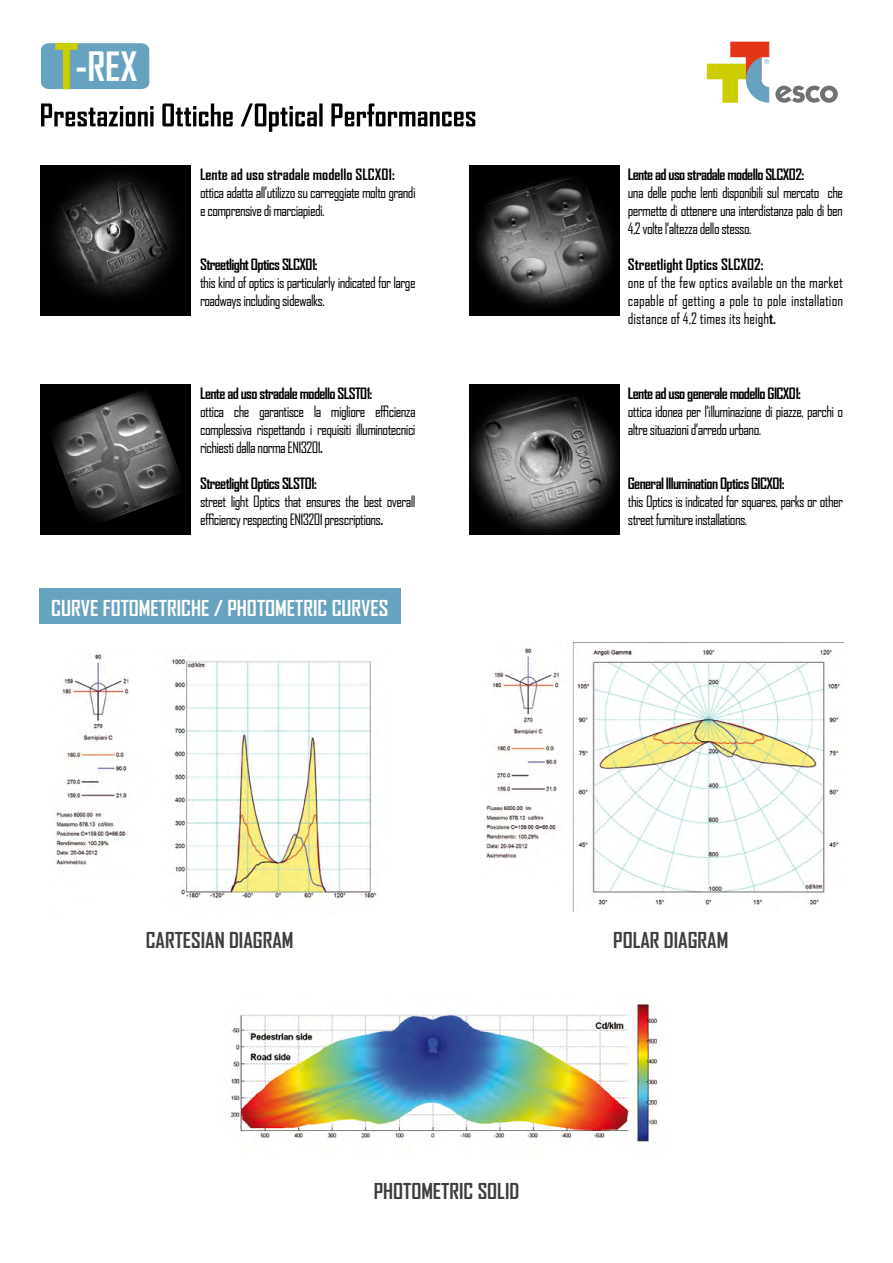
<style>
.page{position:relative;width:893px;height:1263px;background:#fff}
.page>*{position:absolute;margin:0;border:0;box-sizing:border-box;transform-origin:0 0}
.t1{font:700 38.7px "Agency FB";color:#fff}
.t2{font:700 21px "Agency FB";color:#3e3d40}
.t3{font:700 21px "Agency FB";color:#fff}
.t4{font:15px/18px "Agency FB";letter-spacing:-.04em;color:#000}
.t5{font:700 15px "Agency FB";letter-spacing:-.04em;color:#000}
.t6{font:700 15px "Agency FB";color:#000}
.t7{font:500 6.3px "ITC Avant Garde Std";color:#67a2c0}
.s1{font-weight:700}
</style>
<div class="page">
<svg style="left:775px;top:86px;width:63px;height:17px"></svg>
<svg style="left:707px;top:42px;width:62px;height:61px"></svg>
<svg style="left:41px;top:103px;width:434px;height:29px"></svg>
<img style="left:469px;top:166px;width:150px;height:150px">
<img style="left:469px;top:385px;width:150px;height:150px">
<img style="left:41px;top:166px;width:150px;height:150px">
<img style="left:41px;top:385px;width:150px;height:150px">
<div style="left:39px;top:588px;width:361px;height:36px;background:#67a2c0"></div>
<img style="left:56px;top:654px;width:321px;height:248px">
<img style="left:486px;top:642px;width:357px;height:270px">
<img style="left:230px;top:1004px;width:428px;height:138px">
<svg style="left:41px;top:43px;width:108px;height:46px;background:#71a6b0"></svg>
<h1 class="t1" style="left:75px;top:45px;width:64px">-REX</h1>
<p class="t6" style="left:200px;top:166px;width:196px">Lente ad uso stradale modello SLCX01:</p>
<p class="t4" style="left:200px;top:183px;width:217px">ottica adatta all’utilizzo su carreggiate molto grandi e comprensive di marciapiedi.</p>
<p class="t5" style="left:200px;top:256px;width:119px">Streetlight Optics SLCX01:</p>
<p class="t4" style="left:200px;top:273px;width:217px">this kind of optics is particularly indicated for large roadways including sidewalks.</p>
<p class="t5" style="left:200px;top:385px;width:174px">Lente ad uso stradale modello SLST01:</p>
<p class="t4" style="left:200px;top:402px;width:217px;text-align:justify">ottica che garantisce la migliore efficienza complessiva rispettando i requisiti illuminotecnici richiesti dalla norma EN13201<span class="s1">.</span></p>
<p class="t5" style="left:200px;top:475px;width:118px">Streetlight Optics SLST01:</p>
<p class="t4" style="left:200px;top:492px;width:217px">street light Optics that ensures the best overall efficiency respecting EN13201 prescriptions<span class="s1">.</span></p>
<h2 class="t3" style="left:51px;top:596px;width:339px">CURVE FOTOMETRICHE / PHOTOMETRIC CURVES</h2>
<p class="t7" style="left:764px;top:57px;width:7px">®</p>
<p class="t5" style="left:628px;top:166px;width:178px">Lente ad uso stradale modello SLCX02:</p>
<p class="t4" style="left:628px;top:183px;width:217px;text-align:justify">una delle poche lenti disponibili sul mercato che permette di ottenere una interdistanza palo di ben 4,2 volte l’altezza dello stesso.</p>
<p class="t6" style="left:628px;top:256px;width:137px">Streetlight Optics SLCX02:</p>
<p class="t4" style="left:628px;top:273px;width:217px;text-align:justify">one of the few optics available on the market capable of getting a pole to pole installation distance of 4,2 times its heigh<span class="s1">t.</span></p>
<p class="t5" style="left:628px;top:385px;width:175px">Lente ad uso generale modello GICX01:</p>
<p class="t4" style="left:628px;top:402px;width:217px">ottica idonea per l’illuminazione di piazze, parchi o altre situazioni d’arredo urbano.</p>
<p class="t5" style="left:628px;top:475px;width:158px">General Illumination Optics GICX01:</p>
<p class="t4" style="left:628px;top:492px;width:217px">this Optics is indicated for squares, parks or other street furniture installations.</p>
<h2 class="t2" style="left:146px;top:928px;width:149px">CARTESIAN DIAGRAM</h2>
<h2 class="t2" style="left:374px;top:1179px;width:147px">PHOTOMETRIC SOLID</h2>
<h2 class="t2" style="left:613px;top:928px;width:117px">POLAR DIAGRAM</h2>
</div>
